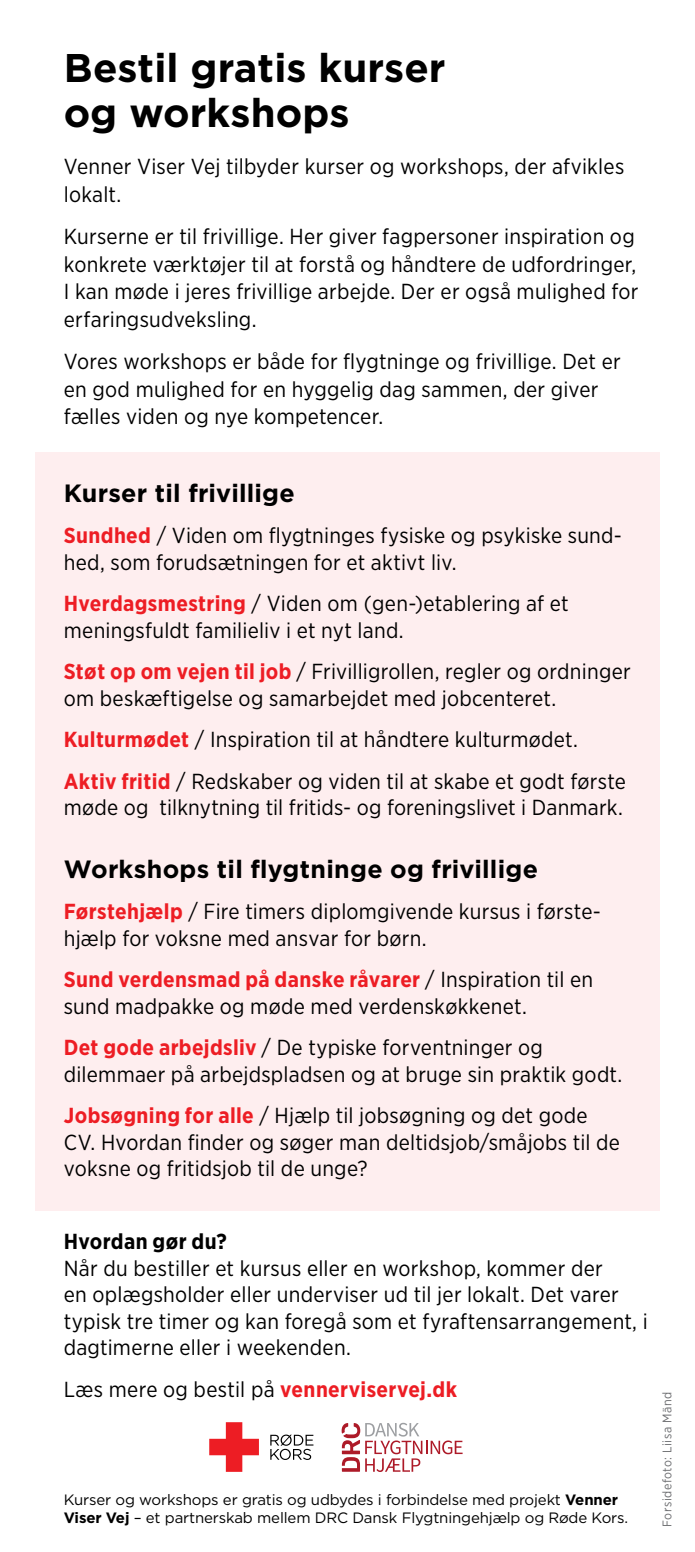
<style>
.page{position:relative;width:695px;height:1552px;background:#fff}
.page>*{position:absolute;margin:0;border:0;box-sizing:border-box;transform-origin:0 0}
.mr{font:700 40px/45px "Gotham";color:#000}
.mr-2{font:700 25px "Gotham";letter-spacing:.01em;color:#000}
.Brødtekst_narrow_boo{font:21.75px/26.5px "Gotham Narrow";letter-spacing:.01em;color:#000}
.Brødtekst_narrow_boo-2{font:700 21.75px "Gotham Narrow";letter-spacing:.02em;color:#000}
.t1{font:15px "Gotham";letter-spacing:-.01em;color:#000}
.Brødtekst_narrow_boo-3{font:12.5px "Gotham Narrow";letter-spacing:.04em;color:#6d6e71}
.s1{font-weight:700;color:#ed1d24}
.s2{font-weight:700}
</style>
<div class="page">
<div style="left:35px;top:453px;width:624px;height:758px;background:#feeeef"></div>
<svg style="left:209px;top:1422px;width:105px;height:50px"></svg>
<svg style="left:341px;top:1423px;width:121px;height:49px"></svg>
<p class="mr" style="left:64px;top:45px;width:383px">Bestil gratis kurser og workshops</p>
<p class="Brødtekst_narrow_boo" style="left:64px;top:152px;width:562px;line-height:27.5px">Venner Viser Vej tilbyder kurser og workshops, der afvikles lokalt.</p>
<p class="Brødtekst_narrow_boo" style="left:64px;top:222px;width:576px;line-height:27.5px">Kurserne er til frivillige. Her giver fagpersoner inspiration og konkrete værktøjer til at forstå og håndtere de udfordringer, I kan møde i jeres frivillige arbejde. Der er også mulighed for erfaringsudveksling.</p>
<p class="Brødtekst_narrow_boo" style="left:64px;top:347px;width:558px;line-height:27.5px">Vores workshops er både for flygtninge og frivillige. Det er en god mulighed for en hyggelig dag sammen, der giver fælles viden og nye kompetencer.</p>
<p class="mr-2" style="left:64px;top:476px;width:232px">Kurser til frivillige</p>
<p class="Brødtekst_narrow_boo" style="left:64px;top:522px;width:559px"><span class="s1">Sundhed</span> / Viden om flygtninges fysiske og psykiske sund&shy;hed, som forudsætningen for et aktivt liv.</p>
<p class="Brødtekst_narrow_boo" style="left:64px;top:590px;width:506px"><span class="s1">Hverdagsmestring</span> / Viden om (gen-)etablering af et meningsfuldt familieliv i et nyt land.</p>
<p class="Brødtekst_narrow_boo" style="left:64px;top:658px;width:568px"><span class="s1">Støt op om vejen til job</span> / Frivilligrollen, regler og ordninger om beskæftigelse og samarbejdet med jobcenteret.</p>
<p class="Brødtekst_narrow_boo" style="left:64px;top:726px;width:515px"><span class="s1">Kulturmødet</span> / Inspiration til at håndtere kulturmødet.</p>
<p class="Brødtekst_narrow_boo" style="left:64px;top:767px;width:563px"><span class="s1">Aktiv fritid</span> / Redskaber og viden til at skabe et godt første møde og tilknytning til fritids- og foreningslivet i Danmark.</p>
<p class="mr-2" style="left:64px;top:852px;width:475px">Workshops til flygtninge og frivillige</p>
<p class="Brødtekst_narrow_boo" style="left:64px;top:898px;width:538px"><span class="s1">Førstehjælp</span> / Fire timers diplomgivende kursus i første&shy;hjælp for voksne med ansvar for børn.</p>
<p class="Brødtekst_narrow_boo" style="left:64px;top:966px;width:530px"><span class="s1">Sund verdensmad på danske råvarer</span> / Inspiration til en sund madpakke og møde med verdenskøkkenet.</p>
<p class="Brødtekst_narrow_boo" style="left:64px;top:1034px;width:560px"><span class="s1">Det gode arbejdsliv</span> / De typiske forventninger og dilemmaer på arbejdspladsen og at bruge sin praktik godt.</p>
<p class="Brødtekst_narrow_boo" style="left:64px;top:1102px;width:557px"><span class="s1">Jobsøgning for alle</span> / Hjælp til jobsøgning og det gode<br>CV. Hvordan finder og søger man deltidsjob/småjobs til de voksne og fritidsjob til de unge?</p>
<p class="Brødtekst_narrow_boo-2" style="left:64px;top:1227px;width:164px">Hvordan gør du?</p>
<p class="Brødtekst_narrow_boo" style="left:64px;top:1254px;width:585px">Når du bestiller et kursus eller en workshop, kommer der<br>en oplægsholder eller underviser ud til jer lokalt. Det varer typisk tre timer og kan foregå som et fyraftensarrangement, i dagtimerne eller i weekenden.</p>
<p class="Brødtekst_narrow_boo" style="left:64px;top:1375px;width:395px">Læs mere og bestil på <span class="s1">vennerviservej.dk</span></p>
<p class="t1" style="left:64px;top:1490px;width:555px">Kurser og workshops er gratis og udbydes i forbindelse med projekt <span class="s2">Venner</span></p>
<p class="t1" style="left:64px;top:1508px;width:565px"><span class="s2">Viser Vej</span> – et partnerskab mellem DRC Dansk Flygtningehjælp og Røde Kors.</p>
<p class="Brødtekst_narrow_boo-3" style="left:659px;top:1527px;width:137px;rotate:-90deg">Forsidefoto: Liisa Mänd</p>
</div>
